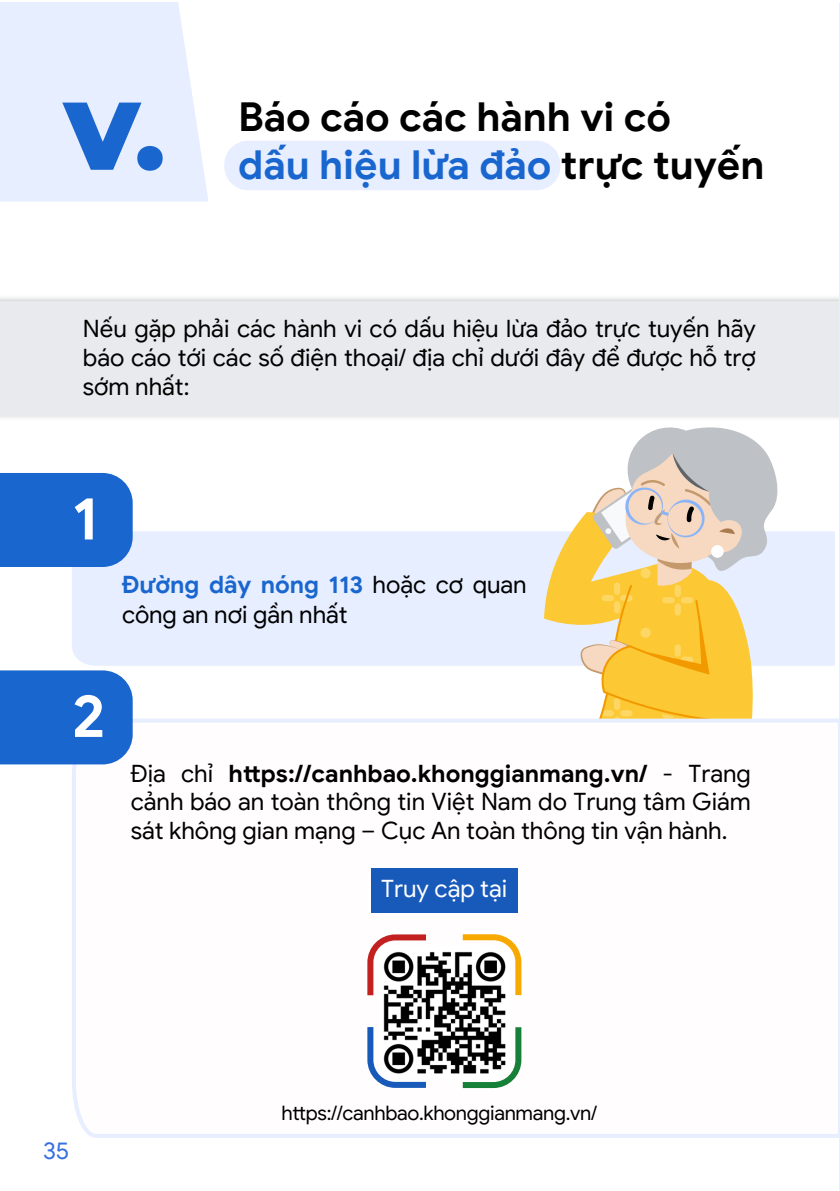
<style>
.page{position:relative;width:840px;height:1191px;background:#fff}
.page>*{position:absolute;margin:0;border:0;box-sizing:border-box;transform-origin:0 0}
.t1{font:900 96px "Montserrat";color:#1a66cf}
.t2{font:700 60px "Google Sans";color:#fff}
.t3{font:700 40px/48px "Google Sans";color:#000}
.t4{font:24px/28.8px "Google Sans";color:#000;text-align:justify}
.t5{font:24px "Google Sans";color:#fff}
.t6{font:24px "Google Sans";color:#3870de}
.t7{font:20px "Google Sans";letter-spacing:-.015em;color:#000}
.s1{color:#1a66cf}
.s2{font-weight:700;color:#1a66cf}
.s3{font-weight:700}
</style>
<div class="page">
<div style="left:0;top:301px;width:839px;height:114px;background:#e8eaed"></div>
<div style="left:72px;top:531px;width:762px;height:135px;background:#e6eeff"></div>
<svg style="left:543px;top:522px;width:36px;height:144px;background:#f1dda1"></svg>
<svg style="left:579px;top:427px;width:203px;height:289px;background:#ead49c"></svg>
<div style="left:710px;top:545px;width:13px;height:13px;background:#fff;border-radius:50%"></div>
<div style="left:224px;top:141px;width:336px;height:49px;background:#e6eeff;border-radius:24px"></div>
<div style="left:0;top:473px;width:133px;height:94px;background:#1a66cf"></div>
<svg style="left:70px;top:716px;width:769px;height:422px"></svg>
<div style="left:0;top:670px;width:133px;height:94px;background:#1a66cf"></div>
<div style="left:0;top:2px;width:208px;height:199px;background:#e6eeff"></div>
<hr style="left:839px;top:3px;width:1px;height:1188px;background:#e6eeff">
<img style="left:378px;top:946px;width:131px;height:131px">
<svg style="left:364px;top:931px;width:68px;height:70px"></svg>
<svg style="left:456px;top:931px;width:68px;height:70px"></svg>
<svg style="left:364px;top:1021px;width:68px;height:69px"></svg>
<svg style="left:456px;top:1021px;width:68px;height:70px"></svg>
<div style="left:370px;top:867px;width:147px;height:45px;background:#185aba"></div>
<h1 class="t1" style="left:64px;top:72px;width:102px">V.</h1>
<h3 class="t3" style="left:238px;top:92px;width:527px">Báo cáo các hành vi có<br><span class="s1">dấu hiệu lừa đảo</span> trực tuyến</h3>
<p class="t4" style="left:83px;top:314px;width:674px">Nếu gặp phải các hành vi có dấu hiệu lừa đảo trực tuyến hãy báo cáo tới các số điện thoại/ địa chỉ dưới đây để được hỗ trợ sớm nhất:</p>
<h2 class="t2" style="left:72px;top:479px;width:28px">1</h2>
<p class="t4" style="left:122px;top:569px;width:405px;line-height:30px"><span class="s2">Đường dây nóng 113</span> hoặc cơ quan công an nơi gần nhất</p>
<h2 class="t2" style="left:72px;top:677px;width:35px">2</h2>
<p class="t4" style="left:131px;top:758px;width:621px">Địa chỉ <span class="s3">https://canhbao.khonggianmang.vn/</span> - Trang cảnh báo an toàn thông tin Việt Nam do Trung tâm Giám sát không gian mạng – Cục An toàn thông tin vận hành.</p>
<p class="t5" style="left:381px;top:873px;width:127px">Truy cập tại</p>
<p class="t6" style="left:43px;top:1135px;width:28px">35</p>
<p class="t7" style="left:281px;top:1100px;width:317px">https://canhbao.khonggianmang.vn/</p>
</div>
